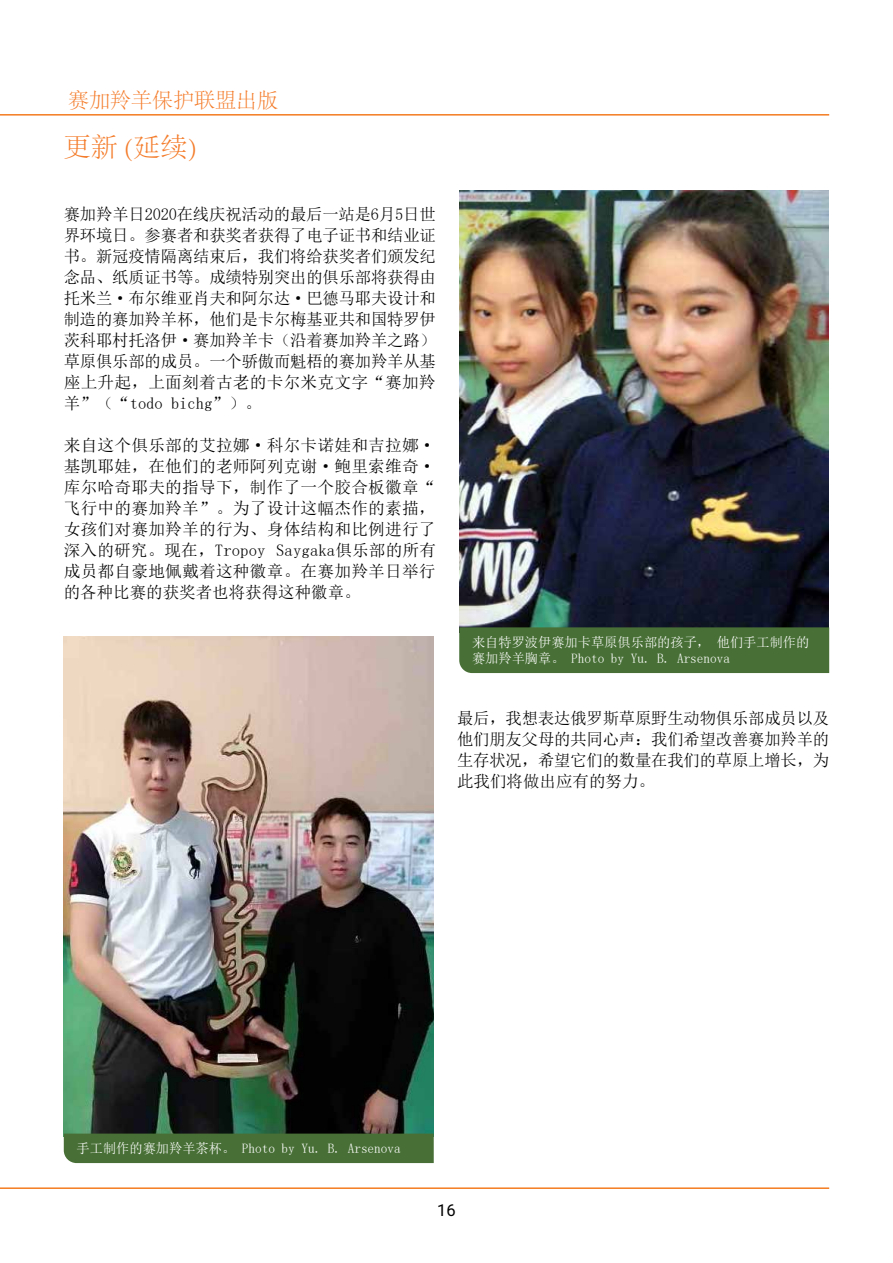
<style>
.page{position:relative;width:893px;height:1263px;background:#fff}
.page>*{position:absolute;margin:0;border:0;box-sizing:border-box;transform-origin:0 0}
.t1{font:300 27px "Adobe Song Std";color:#f47b29}
.t2{font:300 21px "Adobe Song Std";color:#f47b29}
.arcticle_text{font:16.5px/21px "N Sim Sun";color:#000;text-align:justify}
.t3{font:16.5px "Roboto";color:#000}
.Подпись_к_рисунку{font:13.5px/16.2px "N Sim Sun";color:#fff}
</style>
<div class="page">
<hr style="left:0;top:1187px;width:829px;height:2px;background:#f47b20">
<hr style="left:0;top:114px;width:829px;height:2px;background:#f47b20">
<img style="left:64px;top:637px;width:369px;height:496px">
<div style="left:64px;top:1133px;width:370px;height:30px;background:#487036"></div>
<img style="left:459px;top:191px;width:370px;height:436px">
<div style="left:459px;top:627px;width:370px;height:46px;background:#487036"></div>
<p class="t2" style="left:68px;top:89px;width:212px">赛加羚羊保护联盟出版</p>
<p class="t1" style="left:64px;top:132px;width:135px">更新 (延续)</p>
<p class="arcticle_text" style="left:64px;top:203px;width:374px">赛加羚羊日2020在线庆祝活动的最后一站是6月5日世界环境日。参赛者和获奖者获得了电子证书和结业证书。新冠疫情隔离结束后，我们将给获奖者们颁发纪念品、纸质证书等。成绩特别突出的俱乐部将获得由托米兰·布尔维亚肖夫和阿尔达·巴德马耶夫设计和制造的赛加羚羊杯，他们是卡尔梅基亚共和国特罗伊茨科耶村托洛伊·赛加羚羊卡（沿着赛加羚羊之路）草原俱乐部的成员。一个骄傲而魁梧的赛加羚羊从基座上升起，上面刻着古老的卡尔米克文字“赛加羚羊”（“todo bichg”）。</p>
<p class="arcticle_text" style="left:64px;top:434px;width:374px">来自这个俱乐部的艾拉娜·科尔卡诺娃和吉拉娜·基凯耶娃，在他们的老师阿列克谢·鲍里索维奇·库尔哈奇耶夫的指导下，制作了一个胶合板徽章“飞行中的赛加羚羊”。为了设计这幅杰作的素描，女孩们对赛加羚羊的行为、身体结构和比例进行了深入的研究。现在，Tropoy Saygaka俱乐部的所有成员都自豪地佩戴着这种徽章。在赛加羚羊日举行的各种比赛的获奖者也将获得这种徽章。</p>
<p class="Подпись_к_рисунку" style="left:472px;top:634px;width:339px">来自特罗波伊赛加卡草原俱乐部的孩子， 他们手工制作的赛加羚羊胸章。 Photo by Yu. B. Arsenova</p>
<p class="arcticle_text" style="left:457px;top:707px;width:374px">最后，我想表达俄罗斯草原野生动物俱乐部成员以及他们朋友父母的共同心声：我们希望改善赛加羚羊的生存状况，希望它们的数量在我们的草原上增长，为此我们将做出应有的努力。</p>
<p class="Подпись_к_рисунку" style="left:77px;top:1140px;width:326px">手工制作的赛加羚羊茶杯。 Photo by Yu. B. Arsenova</p>
<p class="t3" style="left:437px;top:1198px;width:20px">16</p>
</div>
